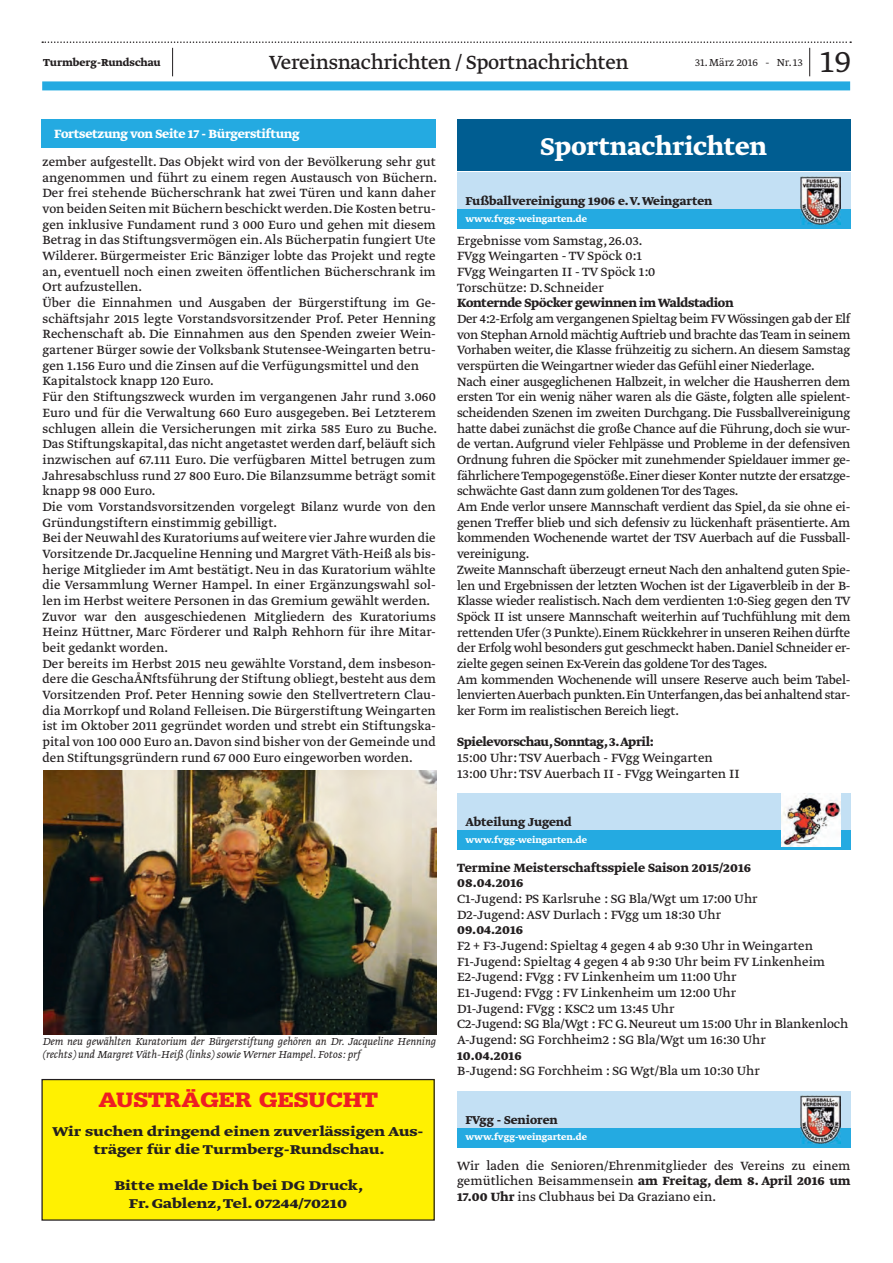
<style>
.page{position:relative;width:893px;height:1263px;background:#fff}
.page>*{position:absolute;margin:0;border:0;box-sizing:border-box;transform-origin:0 0}
.t1{font:300 36px "Greta Text Std";color:#231f20}
.t2{font:700 28.65px "Greta Text Std";color:#fff}
.t3{font:22.5px "Greta Text Std";letter-spacing:-.015em;color:#231f20}
.t4{font:900 20.1px "Glypha LT";color:#ee1d23;scale:1.19 1}
.t5{font:700 15.15px/18.1px "Greta Text Std";color:#231f20;text-align:center;scale:1.19 1}
.t6{font:14.1px/15.8px "Greta Text Std Regular Min";color:#231f20}
.t7{font:14.1px/15.8px "Greta Text Std Regular Min";letter-spacing:-.02em;color:#231f20}
.t8{font:700 14.1px/15.8px "Greta Text Std";color:#231f20}
.t9{font:700 14.1px "Greta Text Std";letter-spacing:-.02em;color:#231f20}
.t10{font:700 14.1px "Greta Text Std";letter-spacing:-.02em;color:#fff}
.t11{font:700 13.5px "Greta Text Std";color:#231f20}
.t12{font:italic 300 12px/13.5px "Greta Text Std";color:#231f20}
.t13{font:700 12px "Greta Text Std";color:#231f20}
.t14{font:300 12px "Greta Text Std";color:#231f20}
.t15{font:700 10.5px "Greta Text Std";color:#fff}
.s1{font-family:"Greta Text Std Regular Min";font-weight:400}
.s2{font-family:"Greta Text Std";font-weight:700}
</style>
<div class="page">
<div style="left:42px;top:81px;width:808px;height:9px;background:#24aae1"></div>
<svg style="left:42px;top:41px;width:809px;height:35px"></svg>
<div style="left:41px;top:119px;width:395px;height:28px;background:#24aae1"></div>
<img style="left:43px;top:770px;width:394px;height:264px">
<div style="left:457px;top:119px;width:393px;height:51px;background:#005d91"></div>
<div style="left:457px;top:172px;width:393px;height:57px;background:#c3e0f4"></div>
<div style="left:457px;top:209px;width:393px;height:20px;background:#24aae1"></div>
<img style="left:801px;top:176px;width:39px;height:49px">
<div style="left:457px;top:793px;width:393px;height:57px;background:#c3e0f4"></div>
<div style="left:457px;top:830px;width:393px;height:20px;background:#24aae1"></div>
<img style="left:782px;top:793px;width:59px;height:53px">
<div style="left:457px;top:1091px;width:393px;height:57px;background:#c3e0f4"></div>
<div style="left:457px;top:1128px;width:393px;height:20px;background:#24aae1"></div>
<img style="left:801px;top:1095px;width:39px;height:49px">
<div style="left:42px;top:1079px;width:392px;height:141px;background:#fff101"></div>
<div style="left:41px;top:1079px;width:394px;height:142px;border:1px solid #231f20"></div>
<p class="t13" style="left:43px;top:56px;width:119px">Turmberg-Rundschau</p>
<h3 class="t3" style="left:269px;top:49px;width:361px">Vereinsnachrichten / Sportnachrichten</h3>
<p class="t14" style="left:695px;top:56px;width:109px">31. März 2016 - Nr. 13</p>
<h1 class="t1" style="left:820px;top:41px;width:32px">19</h1>
<p class="t10" style="left:54px;top:126px;width:247px">Fortsetzung von Seite 17 - Bürgerstiftung</p>
<p class="t6" style="left:43px;top:155px;width:396px">zember aufgestellt. Das Objekt wird von der Bevölkerung sehr gut angenommen und führt zu einem regen Austausch von Büchern.<br>Der frei stehende Bücherschrank hat zwei Türen und kann daher von beiden Seiten mit Büchern beschickt werden.Die Kosten betru&shy;gen inklusive Fundament rund 3 000 Euro und gehen mit diesem Betrag in das Stiftungsvermögen ein. Als Bücherpatin fungiert Ute Wilderer. Bürgermeister Eric Bänziger lobte das Projekt und regte an, eventuell noch einen zweiten öffentlichen Bücherschrank im Ort aufzustellen.<br>Über die Einnahmen und Ausgaben der Bürgerstiftung im Ge&shy;schäftsjahr 2015 legte Vorstandsvorsitzender Prof. Peter Henning Rechenschaft ab. Die Einnahmen aus den Spenden zweier Wein&shy;gartener Bürger sowie der Volksbank Stutensee-Weingarten betru&shy;gen 1.156 Euro und die Zinsen auf die Verfügungsmittel und den Kapitalstock knapp 120 Euro.<br>Für den Stiftungszweck wurden im vergangenen Jahr rund 3.060<br>Euro und für die Verwaltung 660 Euro ausgegeben. Bei Letzterem schlugen allein die Versicherungen mit zirka 585 Euro zu Buche.<br>Das Stiftungskapital, das nicht angetastet werden darf, beläuft sich inzwischen auf 67.111 Euro. Die verfügbaren Mittel betrugen zum Jahresabschluss rund 27 800 Euro. Die Bilanzsumme beträgt somit knapp 98 000 Euro.<br>Die vom Vorstandsvorsitzenden vorgelegt Bilanz wurde von den Gründungstiftern einstimmig gebilligt.<br>Bei der Neuwahl des Kuratoriums auf weitere vier Jahre wurden die Vorsitzende Dr. Jacqueline Henning und Margret Väth-Heiß als bis&shy;herige Mitglieder im Amt bestätigt. Neu in das Kuratorium wählte die Versammlung Werner Hampel. In einer Ergänzungswahl sol&shy;len im Herbst weitere Personen in das Gremium gewählt werden.<br>Zuvor war den ausgeschiedenen Mitgliedern des Kuratoriums Heinz Hüttner, Marc Förderer und Ralph Rehhorn für ihre Mitar&shy;beit gedankt worden.<br>Der bereits im Herbst 2015 neu gewählte Vorstand, dem insbeson&shy;dere die GeschaÅNftsführung der Stiftung obliegt, besteht aus dem Vorsitzenden Prof. Peter Henning sowie den Stellvertretern Clau&shy;dia Morrkopf und Roland Felleisen. Die Bürgerstiftung Weingarten ist im Oktober 2011 gegründet worden und strebt ein Stiftungska&shy;pital von 100 000 Euro an. Davon sind bisher von der Gemeinde und den Stiftungsgründern rund 67 000 Euro eingeworben worden.</p>
<p class="t12" style="left:43px;top:1035px;width:395px">Dem neu gewählten Kuratorium der Bürgerstiftung gehören an Dr. Jacqueline Henning (rechts) und Margret Väth-Heiß (links) sowie Werner Hampel. Fotos: prf</p>
<h3 class="t4" style="left:99px;top:1088px;width:236px">AUSTRÄGER GESUCHT</h3>
<p class="t5" style="left:53px;top:1123px;width:313px">Wir suchen dringend einen zuverlässigen Aus&shy;träger für die Turmberg-Rundschau.</p>
<p class="t5" style="left:114px;top:1177px;width:211px">Bitte melde Dich bei DG Druck,<br>Fr. Gablenz, Tel. 07244/70210</p>
<h2 class="t2" style="left:540px;top:129px;width:228px">Sportnachrichten</h2>
<p class="t11" style="left:465px;top:193px;width:249px">Fußballvereinigung 1906 e. V. Weingarten</p>
<p class="t15" style="left:465px;top:212px;width:123px">www.fvgg-weingarten.de</p>
<p class="t6" style="left:457px;top:233px;width:200px">Ergebnisse vom Samstag, 26.03.<br>FVgg Weingarten - TV Spöck 0:1<br>FVgg Weingarten II - TV Spöck 1:0<br>Torschütze: D. Schneider</p>
<p class="t9" style="left:457px;top:295px;width:278px">Konternde Spöcker gewinnen im Waldstadion</p>
<p class="t7" style="left:457px;top:312px;width:395px">Der 4:2-Erfolg am vergangenen Spieltag beim FV Wössingen gab der Elf von Stephan Arnold mächtig Auftrieb und brachte das Team in seinem Vorhaben weiter, die Klasse frühzeitig zu sichern. An diesem Samstag verspürten die Weingartner wieder das Gefühl einer Niederlage.<br>Nach einer ausgeglichenen Halbzeit, in welcher die Hausherren dem ersten Tor ein wenig näher waren als die Gäste, folgten alle spielent&shy;scheidenden Szenen im zweiten Durchgang. Die Fussballvereinigung hatte dabei zunächst die große Chance auf die Führung, doch sie wur&shy;de vertan. Aufgrund vieler Fehlpässe und Probleme in der defensiven Ordnung fuhren die Spöcker mit zunehmender Spieldauer immer ge&shy;fährlichere Tempogegenstöße.Einer dieser Konter nutzte der ersatzge&shy;schwächte Gast dann zum goldenen Tor des Tages.<br>Am Ende verlor unsere Mannschaft verdient das Spiel, da sie ohne ei&shy;genen Treffer blieb und sich defensiv zu lückenhaft präsentierte. Am kommenden Wochenende wartet der TSV Auerbach auf die Fussball&shy;vereinigung.<br>Zweite Mannschaft überzeugt erneut Nach den anhaltend guten Spie&shy;len und Ergebnissen der letzten Wochen ist der Ligaverbleib in der B-Klasse wieder realistisch. Nach dem verdienten 1:0-Sieg gegen den TV Spöck II ist unsere Mannschaft weiterhin auf Tuchfühlung mit dem rettenden Ufer (3 Punkte).Einem Rückkehrer in unseren Reihen dürfte der Erfolg wohl besonders gut geschmeckt haben. Daniel Schneider er&shy;zielte gegen seinen Ex-Verein das goldene Tor des Tages.<br>Am kommenden Wochenende will unsere Reserve auch beim Tabel&shy;lenvierten Auerbach punkten.Ein Unterfangen,das bei anhaltend star&shy;ker Form im realistischen Bereich liegt.</p>
<p class="t9" style="left:457px;top:734px;width:198px">Spielevorschau, Sonntag, 3.April:</p>
<p class="t6" style="left:457px;top:750px;width:284px">15:00 Uhr: TSV Auerbach - FVgg Weingarten<br>13:00 Uhr: TSV Auerbach II - FVgg Weingarten II</p>
<p class="t11" style="left:465px;top:814px;width:108px">Abteilung Jugend</p>
<p class="t15" style="left:465px;top:833px;width:123px">www.fvgg-weingarten.de</p>
<p class="t8" style="left:457px;top:860px;width:295px">Termine Meisterschaftsspiele Saison 2015/2016<br>08.04.2016</p>
<p class="t6" style="left:457px;top:891px;width:302px">C1-Jugend: PS Karlsruhe : SG Bla/Wgt um 17:00 Uhr<br>D2-Jugend: ASV Durlach : FVgg um 18:30 Uhr</p>
<p class="t8" style="left:457px;top:923px;width:67px">09.04.2016</p>
<p class="t6" style="left:457px;top:939px;width:393px">F2 + F3-Jugend: Spieltag 4 gegen 4 ab 9:30 Uhr in Weingarten F1-Jugend: Spieltag 4 gegen 4 ab 9:30 Uhr beim FV Linkenheim E2-Jugend: FVgg : FV Linkenheim um 11:00 Uhr<br>E1-Jugend: FVgg : FV Linkenheim um 12:00 Uhr<br>D1-Jugend: FVgg : KSC2 um 13:45 Uhr<br>C2-Jugend: SG Bla/Wgt : FC G. Neureut um 15:00 Uhr in Blankenloch A-Jugend: SG Forchheim2 : SG Bla/Wgt um 16:30 Uhr</p>
<p class="t8" style="left:457px;top:1048px;width:66px">10.04.2016</p>
<p class="t6" style="left:457px;top:1064px;width:304px">B-Jugend: SG Forchheim : SG Wgt/Bla um 10:30 Uhr</p>
<p class="t11" style="left:465px;top:1111px;width:94px">FVgg - Senioren</p>
<p class="t15" style="left:465px;top:1131px;width:123px">www.fvgg-weingarten.de</p>
<p class="t6" style="left:457px;top:1158px;width:395px">Wir laden die Senioren/Ehrenmitglieder des Vereins zu einem</p>
<p class="t8" style="left:457px;top:1174px;width:395px"><span class="s1">gemütlichen Beisammensein</span> am Freitag, dem 8. April 2016 um</p>
<p class="t6" style="left:457px;top:1189px;width:260px"><span class="s2">17.00 Uhr</span> ins Clubhaus bei Da Graziano ein.</p>
</div>
